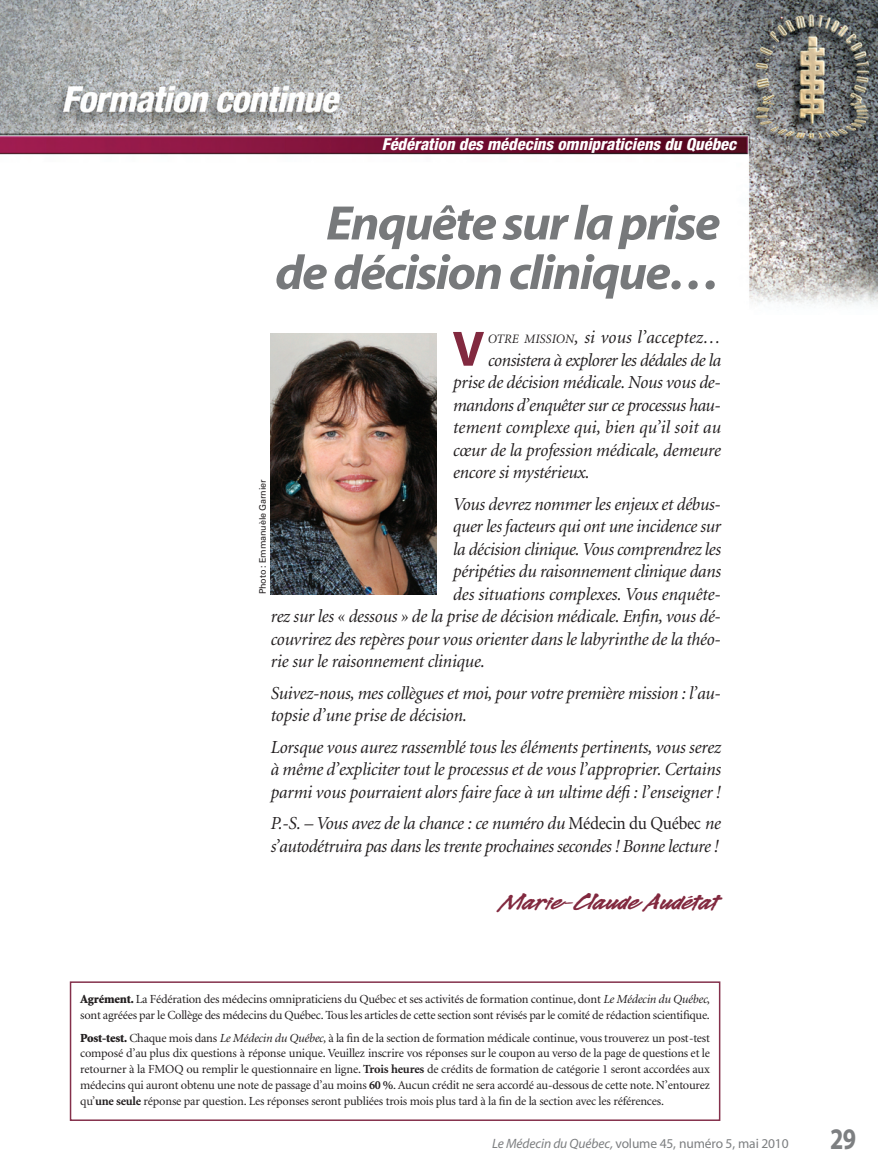
<style>
.page{position:relative;width:878px;height:1175px;background:#fff}
.page>*{position:absolute;margin:0;border:0;box-sizing:border-box;transform-origin:0 0}
.t1{font:700 50.1px "Myriad";color:#82293f}
.t2{font:italic 700 48.75px/49.5px "Myriad";letter-spacing:-.035em;color:#77797b;text-align:right;scale:1.05 1}
.t3{font:700 30px "Myriad";color:#7d7f81;scale:.8 1}
.t4{font:700 27px "Legault Std";color:#82293f;scale:1.2 1}
.t5{font:italic 18.3px/22.5px "Minion";letter-spacing:-.015em;color:#231f20}
.t6{font:italic 18.3px "Minion";letter-spacing:.005em;color:#231f20}
.t7{font:italic 800 condensed 16.5px "Helvetica Neue";color:#fff}
.t8{font:13.5px "Myriad";letter-spacing:-.01em;color:#7d7f81}
.t9{font:12.3px/15.8px "Minion";letter-spacing:-.015em;color:#231f20}
.t10{font:9px "Univers";letter-spacing:-.015em;color:#231f20}
.s1{font-size:12.9px}
.s2{font-style:normal}
.s3{font-weight:900}
.s4{font-style:italic}
.s5{font-weight:700}
</style>
<div class="page">
<img style="left:0;top:0;width:878px;height:305px">
<img style="left:270px;top:333px;width:166px;height:261px">
<div style="left:70px;top:981px;width:650px;height:139px;border:2px solid #84304b"></div>
<p class="t7" style="left:382px;top:138px;width:359px">Fédération des médecins omnipraticiens du Québec</p>
<h2 class="t2" style="left:275px;top:202px;width:425px">Enquête sur la prise de décision clinique…</h2>
<h1 class="t1" style="left:452px;top:330px;width:33px">V</h1>
<p class="t6" style="left:487px;top:330px;width:234px"><span class="s1">OTRE MISSION</span>, si vous l’acceptez…</p>
<p class="t5" style="left:487px;top:350px;width:234px">consistera à explorer les dédales de la</p>
<p class="t5" style="left:452px;top:372px;width:269px">prise de décision médicale. Nous vous de-</p>
<p class="t5" style="left:452px;top:395px;width:269px">mandons d’enquêter sur ce processus hau-</p>
<p class="t6" style="left:452px;top:420px;width:269px">tement complexe qui, bien qu’il soit au</p>
<p class="t5" style="left:452px;top:440px;width:269px">cœur de la profession médicale, demeure</p>
<p class="t5" style="left:452px;top:462px;width:138px">encore si mystérieux.</p>
<p class="t5" style="left:452px;top:494px;width:269px">Vous devrez nommer les enjeux et débus-</p>
<p class="t5" style="left:452px;top:516px;width:269px">quer les facteurs qui ont une incidence sur</p>
<p class="t5" style="left:452px;top:539px;width:269px">la décision clinique. Vous comprendrez les</p>
<p class="t5" style="left:452px;top:561px;width:269px">péripéties du raisonnement clinique dans</p>
<p class="t5" style="left:452px;top:584px;width:269px">des situations complexes. Vous enquête-</p>
<p class="t5" style="left:270px;top:606px;width:452px">rez sur les « dessous » de la prise de décision médicale. Enfin, vous dé-</p>
<p class="t5" style="left:270px;top:629px;width:452px">couvrirez des repères pour vous orienter dans le labyrinthe de la théo-</p>
<p class="t5" style="left:270px;top:651px;width:216px">rie sur le raisonnement clinique.</p>
<p class="t5" style="left:270px;top:683px;width:452px">Suivez-nous, mes collègues et moi, pour votre première mission : l’au&shy;topsie d’une prise de décision.</p>
<p class="t5" style="left:270px;top:737px;width:452px;text-align:justify">Lorsque vous aurez rassemblé tous les éléments pertinents, vous serez à même d’expliciter tout le processus et de vous l’approprier. Certains parmi vous pourraient alors faire face à un ultime défi : l’enseigner !</p>
<p class="t5" style="left:270px;top:813px;width:451px">P.-S. – Vous avez de la chance : ce numéro du <span class="s2">Médecin du Québec</span> ne s’autodétruira pas dans les trente prochaines secondes ! Bonne lecture !</p>
<h3 class="t4" style="left:502px;top:883px;width:183px">Marie-Claude Audétat</h3>
<p class="t10" style="left:259px;top:594px;width:116px;rotate:-90deg">Photo : Emmanuèle Garnier</p>
<p class="t9" style="left:80px;top:992px;width:631px"><span class="s3">Agrément.</span> La Fédération des médecins omnipraticiens du Québec et ses activités de formation continue, dont <span class="s4">Le Médecin du Québec</span>, sont agréées par le Collège des médecins du Québec. Tous les articles de cette section sont révisés par le comité de rédaction scientifique.</p>
<p class="t9" style="left:80px;top:1031px;width:631px;text-align:justify"><span class="s3">Post-test.</span> Chaque mois dans <span class="s4">Le Médecin du Québec,</span> à la fin de la section de formation médicale continue, vous trouverez un post-test composé d’au plus dix questions à réponse unique. Veuillez inscrire vos réponses sur le coupon au verso de la page de questions et le retourner à la FMOQ ou remplir le questionnaire en ligne. <span class="s5">Trois heures</span> de crédits de formation de catégorie 1 seront accordées aux médecins qui auront obtenu une note de passage d’au moins <span class="s5">60 %</span>. Aucun crédit ne sera accordé au-dessous de cette note. N’entourez qu’<span class="s5">une seule</span> réponse par question. Les réponses seront publiées trois mois plus tard à la fin de la section avec les références.</p>
<p class="t8" style="left:492px;top:1138px;width:298px"><span class="s4">Le Médecin du Québec,</span> volume 45, numéro 5, mai 2010</p>
<h3 class="t3" style="left:830px;top:1127px;width:34px">29</h3>
</div>
